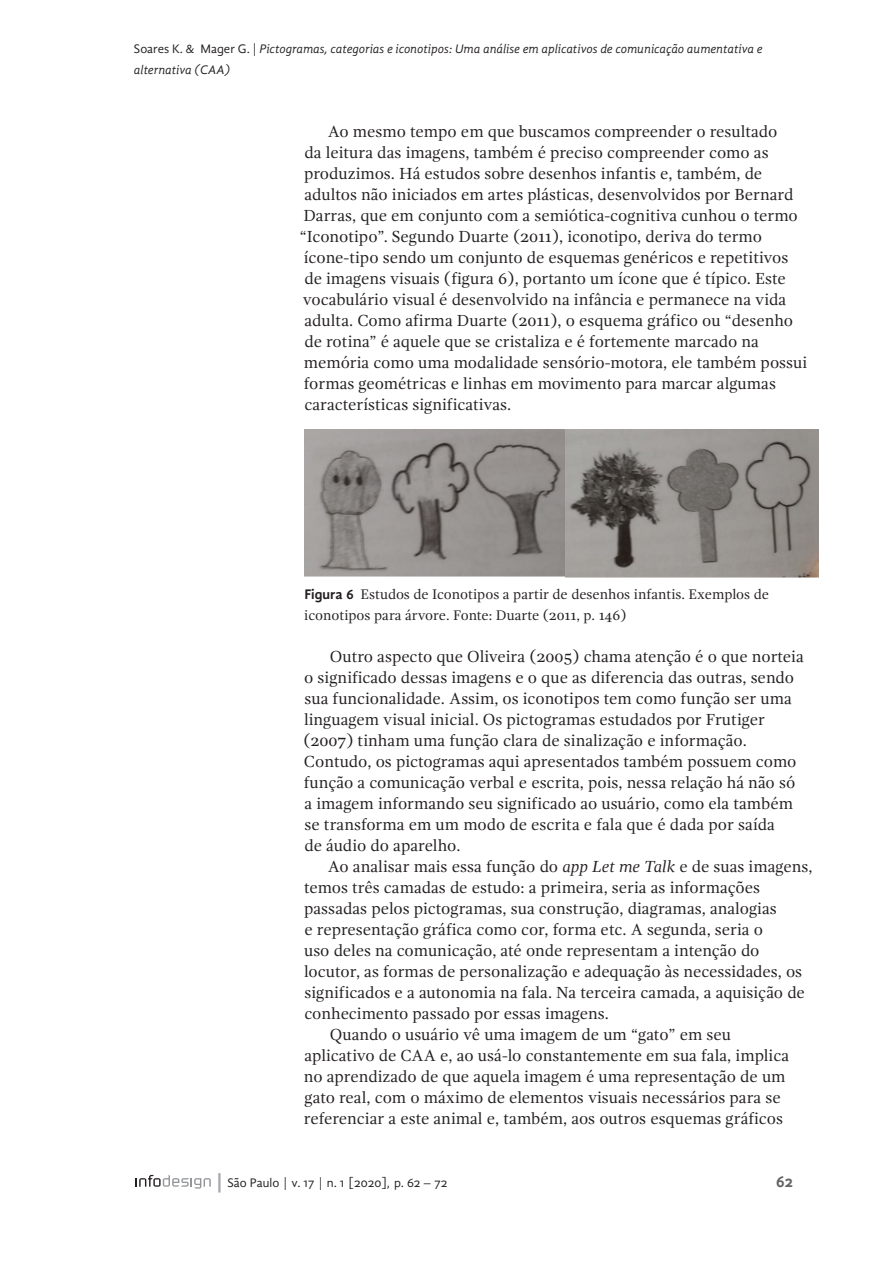
<style>
.page{position:relative;width:893px;height:1263px;background:#fff}
.page>*{position:absolute;margin:0;border:0;box-sizing:border-box;transform-origin:0 0}
.PT_Corpo_de_texto{font:16.5px/21px "Gandhi Serif";color:#231f20}
.t1{font:700 16.5px "Gandhi Sans";color:#636366}
.t2{font:14.25px/21px "Gandhi Serif";color:#231f20}
.t3{font:italic 12.75px/21px "Gandhi Sans";color:#231f20}
.t4{font:12.75px "Gandhi Sans";color:#231f20}
.s1{font-style:normal}
.s2{font-family:"Gandhi Sans";font-weight:700}
.s3{font-style:italic}
.s4{font-size:19.2px;color:#a8a9ad}
</style>
<div class="page">
<svg style="left:136px;top:1175px;width:75px;height:13px"></svg>
<img style="left:304px;top:429px;width:514px;height:148px">
<p class="t3" style="left:134px;top:38px;width:630px"><span class="s1">Soares K. &amp; Mager G. |</span> Pictogramas, categorias e iconotipos: Uma análise em aplicativos de comunicação aumentativa e alternativa (CAA)</p>
<p class="PT_Corpo_de_texto" style="left:300px;top:121px;width:509px;text-indent:28px">Ao mesmo tempo em que buscamos compreender o resultado<br>da leitura das imagens, também é preciso compreender como as produzimos. Há estudos sobre desenhos infantis e, também, de adultos não iniciados em artes plásticas, desenvolvidos por Bernard Darras, que em conjunto com a semiótica-cognitiva cunhou o termo “Iconotipo”. Segundo Duarte (2011), iconotipo, deriva do termo ícone-tipo sendo um conjunto de esquemas genéricos e repetitivos<br>de imagens visuais (figura 6), portanto um ícone que é típico. Este vocabulário visual é desenvolvido na infância e permanece na vida adulta. Como afirma Duarte (2011), o esquema gráfico ou “desenho de rotina” é aquele que se cristaliza e é fortemente marcado na memória como uma modalidade sensório-motora, ele também possui formas geométricas e linhas em movimento para marcar algumas características significativas.</p>
<p class="t2" style="left:304px;top:583px;width:466px"><span class="s2">Figura 6</span> Estudos de Iconotipos a partir de desenhos infantis. Exemplos de iconotipos para árvore. Fonte: Duarte (2011, p. 146)</p>
<p class="PT_Corpo_de_texto" style="left:303px;top:646px;width:502px;text-indent:26px">Outro aspecto que Oliveira (2005) chama atenção é o que norteia o significado dessas imagens e o que as diferencia das outras, sendo sua funcionalidade. Assim, os iconotipos tem como função ser uma linguagem visual inicial. Os pictogramas estudados por Frutiger (2007) tinham uma função clara de sinalização e informação.<br>Contudo, os pictogramas aqui apresentados também possuem como função a comunicação verbal e escrita, pois, nessa relação há não só a imagem informando seu significado ao usuário, como ela também se transforma em um modo de escrita e fala que é dada por saída<br>de áudio do aparelho.</p>
<p class="PT_Corpo_de_texto" style="left:304px;top:856px;width:510px;text-indent:24px">Ao analisar mais essa função do <span class="s3">app Let me Talk</span> e de suas imagens, temos três camadas de estudo: a primeira, seria as informações passadas pelos pictogramas, sua construção, diagramas, analogias<br>e representação gráfica como cor, forma etc. A segunda, seria o<br>uso deles na comunicação, até onde representam a intenção do locutor, as formas de personalização e adequação às necessidades, os significados e a autonomia na fala. Na terceira camada, a aquisição de conhecimento passado por essas imagens.</p>
<p class="PT_Corpo_de_texto" style="left:304px;top:1024px;width:487px;text-indent:26px">Quando o usuário vê uma imagem de um “gato” em seu aplicativo de CAA e, ao usá-lo constantemente em sua fala, implica no aprendizado de que aquela imagem é uma representação de um gato real, com o máximo de elementos visuais necessários para se referenciar a este animal e, também, aos outros esquemas gráficos</p>
<p class="t4" style="left:214px;top:1175px;width:235px"><span class="s4">|</span>São Paulo | v. 17 | n. 1 [2020], p. 62 – 72</p>
<p class="t1" style="left:776px;top:1171px;width:18px">62</p>
</div>
